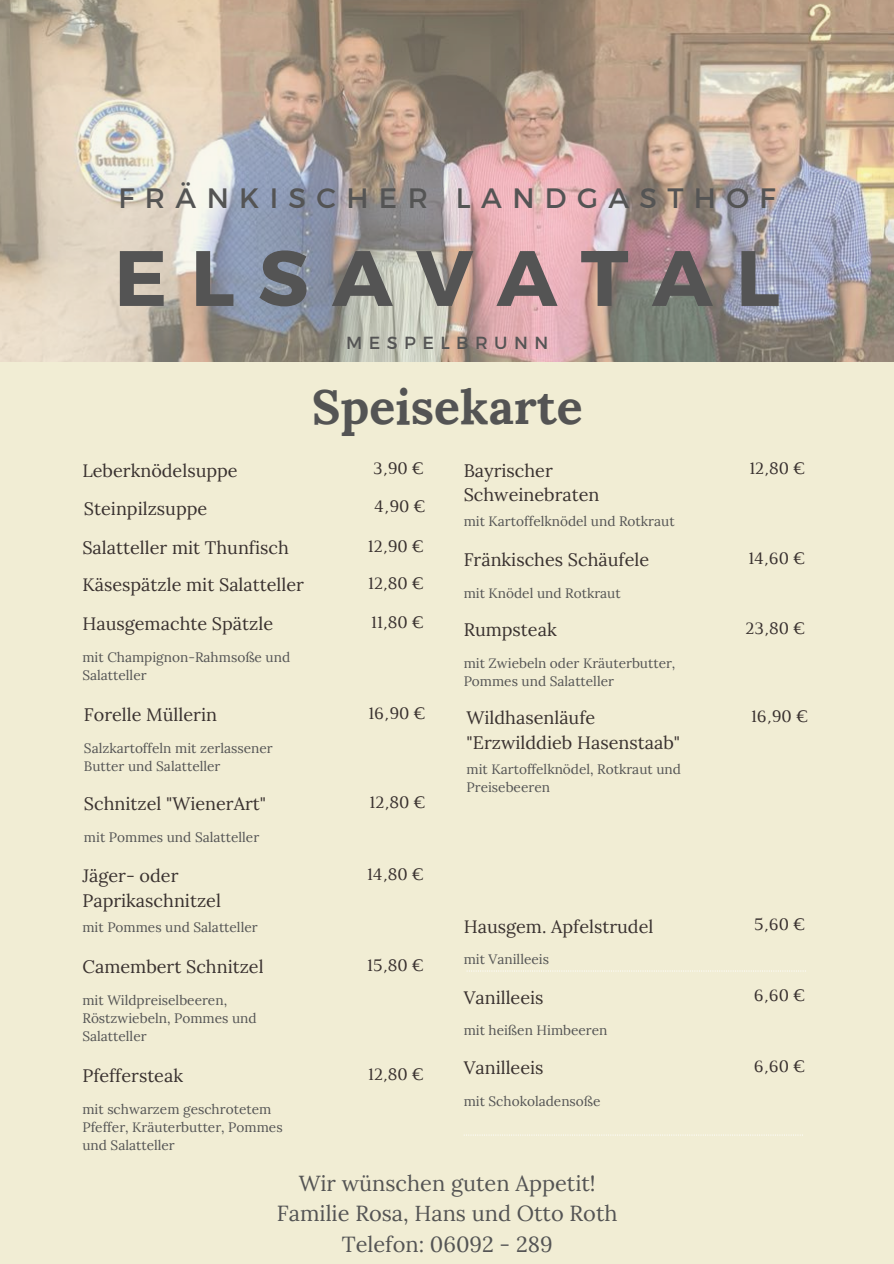
<style>
.page{position:relative;width:894px;height:1264px;background:#fff}
.page>*{position:absolute;margin:0;border:0;box-sizing:border-box;transform-origin:0 0}
.t1{font:700 78.3px "Montserrat";letter-spacing:.3em;color:#545454}
.t2{font:700 48px "Lora";color:#545454}
.t3{font:28.05px "Montserrat";letter-spacing:.37em;color:#545454}
.t4{font:21.75px/30.5px "Lora";color:#545454;text-align:center}
.t5{font:18px/24.8px "Lora";color:#39312f}
.t6{font:18px "Luthier";color:#39312f}
.t7{font:17.55px "Montserrat";letter-spacing:.37em;color:#545454}
.t8{font:13.65px/18px "Lora";color:#545454}
</style>
<div class="page">
<div style="left:0;top:0;width:893px;height:1263px;background:#f1edd4"></div>
<img style="left:0;top:0;width:893px;height:362px">
<svg style="left:467px;top:970px;width:337px;height:1px"></svg>
<svg style="left:464px;top:1134px;width:337px;height:1px"></svg>
<h3 class="t3" style="left:118px;top:181px;width:658px">FRÄNKISCHER LANDGASTHOF</h3>
<h1 class="t1" style="left:114px;top:229px;width:666px">ELSAVATAL</h1>
<p class="t7" style="left:346px;top:332px;width:204px">MESPELBRUNN</p>
<h2 class="t2" style="left:311px;top:366px;width:272px">Speisekarte</h2>
<h3 class="t5" style="left:82px;top:456px;width:157px">Leberknödelsuppe</h3>
<h3 class="t6" style="left:373px;top:457px;width:52px">3,90 €</h3>
<h3 class="t5" style="left:84px;top:494px;width:125px">Steinpilzsuppe</h3>
<h3 class="t6" style="left:374px;top:495px;width:52px">4,90 €</h3>
<h3 class="t5" style="left:82px;top:534px;width:208px">Salatteller mit Thunfisch</h3>
<h3 class="t6" style="left:367px;top:534px;width:58px">12,90 €</h3>
<h3 class="t5" style="left:82px;top:571px;width:223px">Käsespätzle mit Salatteller</h3>
<h3 class="t6" style="left:367px;top:571px;width:57px">12,80 €</h3>
<h3 class="t5" style="left:82px;top:610px;width:192px">Hausgemachte Spätzle</h3>
<h3 class="t6" style="left:371px;top:611px;width:54px">11,80 €</h3>
<p class="t8" style="left:82px;top:647px;width:209px">mit Champignon-Rahmsoße und<br>Salatteller</p>
<h3 class="t5" style="left:84px;top:701px;width:134px">Forelle Müllerin</h3>
<h3 class="t6" style="left:368px;top:701px;width:58px">16,90 €</h3>
<p class="t8" style="left:84px;top:738px;width:190px">Salzkartoffeln mit zerlassener<br>Butter und Salatteller</p>
<h3 class="t5" style="left:84px;top:790px;width:183px">Schnitzel "WienerArt"</h3>
<h3 class="t6" style="left:369px;top:791px;width:57px">12,80 €</h3>
<p class="t8" style="left:84px;top:827px;width:177px">mit Pommes und Salatteller</p>
<h3 class="t5" style="left:82px;top:862px;width:140px">Jäger- oder<br>Paprikaschnitzel</h3>
<h3 class="t6" style="left:367px;top:863px;width:58px">14,80 €</h3>
<p class="t8" style="left:82px;top:917px;width:177px">mit Pommes und Salatteller</p>
<h3 class="t5" style="left:82px;top:953px;width:183px">Camembert Schnitzel</h3>
<h3 class="t6" style="left:367px;top:953px;width:58px">15,80 €</h3>
<p class="t8" style="left:82px;top:990px;width:176px">mit Wildpreiselbeeren,<br>Röstzwiebeln, Pommes und<br>Salatteller</p>
<h3 class="t5" style="left:82px;top:1062px;width:102px">Pfeffersteak</h3>
<h3 class="t6" style="left:367px;top:1062px;width:57px">12,80 €</h3>
<p class="t8" style="left:82px;top:1098px;width:202px">mit schwarzem geschrotetem<br>Pfeffer, Kräuterbutter, Pommes und Salatteller</p>
<h3 class="t5" style="left:463px;top:456px;width:137px">Bayrischer<br>Schweinebraten</h3>
<h3 class="t6" style="left:748px;top:457px;width:57px">12,80 €</h3>
<p class="t8" style="left:463px;top:511px;width:212px">mit Kartoffelknödel und Rotkraut</p>
<h3 class="t5" style="left:463px;top:546px;width:187px">Fränkisches Schäufele</h3>
<h3 class="t6" style="left:747px;top:546px;width:58px">14,60 €</h3>
<p class="t8" style="left:463px;top:583px;width:158px">mit Knödel und Rotkraut</p>
<h3 class="t5" style="left:463px;top:616px;width:94px">Rumpsteak</h3>
<h3 class="t6" style="left:745px;top:616px;width:61px">23,80 €</h3>
<p class="t8" style="left:463px;top:653px;width:213px">mit Zwiebeln oder Kräuterbutter,<br>Pommes und Salatteller</p>
<h3 class="t5" style="left:466px;top:704px;width:215px">Wildhasenläufe "Erzwilddieb Hasenstaab"</h3>
<h3 class="t6" style="left:750px;top:704px;width:58px">16,90 €</h3>
<p class="t8" style="left:466px;top:759px;width:216px">mit Kartoffelknödel, Rotkraut und<br>Preisebeeren</p>
<h3 class="t5" style="left:463px;top:912px;width:191px">Hausgem. Apfelstrudel</h3>
<h3 class="t6" style="left:753px;top:913px;width:53px">5,60 €</h3>
<p class="t8" style="left:463px;top:949px;width:87px">mit Vanilleeis</p>
<h3 class="t5" style="left:463px;top:983px;width:81px">Vanilleeis</h3>
<h3 class="t6" style="left:753px;top:984px;width:53px">6,60 €</h3>
<p class="t8" style="left:463px;top:1020px;width:145px">mit heißen Himbeeren</p>
<h3 class="t5" style="left:463px;top:1053px;width:81px">Vanilleeis</h3>
<h3 class="t6" style="left:753px;top:1054px;width:53px">6,60 €</h3>
<p class="t8" style="left:463px;top:1090px;width:138px">mit Schokoladensoße</p>
<h3 class="t4" style="left:277px;top:1166px;width:342px">Wir wünschen guten Appetit!<br>Familie Rosa, Hans und Otto Roth<br>Telefon: 06092 - 289</h3>
</div>
